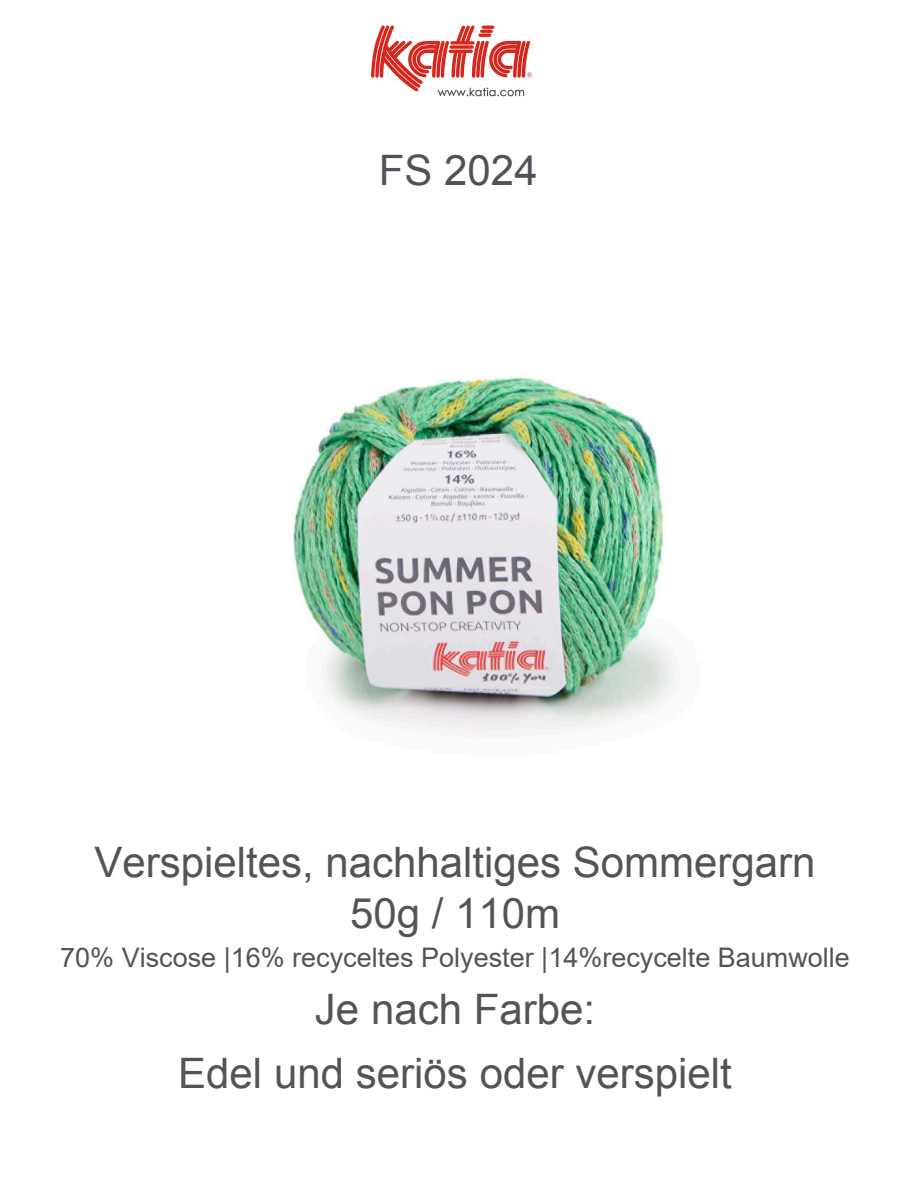
<style>
.page{position:relative;width:918px;height:1188px;background:#fff}
.page>*{position:absolute;margin:0;border:0;box-sizing:border-box;transform-origin:0 0}
.t1{font:42px/63.8px "Arial";color:#535453;text-align:center}
.t2{font:42px "Arial";color:#535453}
.t3{font:42px "Arial";color:#50525a}
.t4{font:27px "Arial";color:#535453}
</style>
<div class="page">
<img style="left:372px;top:25px;width:160px;height:72px">
<img style="left:292px;top:376px;width:382px;height:356px">
<p class="t3" style="left:379px;top:142px;width:160px">FS 2024</p>
<p class="t1" style="left:94px;top:831px;width:723px">Verspieltes, nachhaltiges Sommergarn</p>
<p class="t2" style="left:350px;top:884px;width:212px">50g / 110m</p>
<p class="t4" style="left:60px;top:938px;width:791px">70% Viscose |16% recyceltes Polyester |14%recycelte Baumwolle</p>
<p class="t1" style="left:178px;top:978px;width:555px">Je nach Farbe:<br>Edel und seriös oder verspielt</p>
</div>
